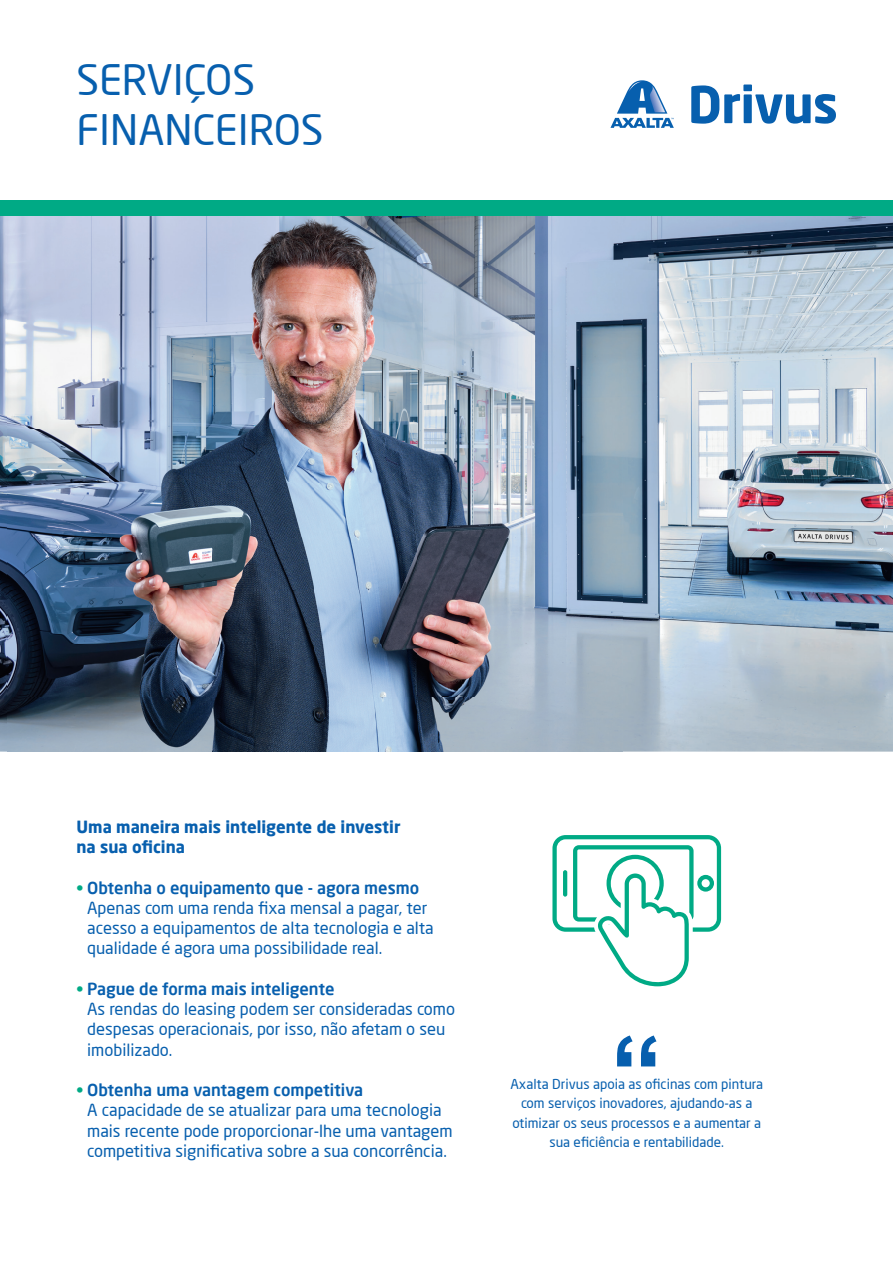
<style>
.page{position:relative;width:893px;height:1263px;background:#fff}
.page>*{position:absolute;margin:0;border:0;box-sizing:border-box;transform-origin:0 0}
.t1{font:41.25px/49.5px "Neo Sans Pro";color:#075fae}
.t2{font:16.5px/20.2px "Neo Sans Pro";color:#075fae}
.t3{font:700 16.5px/19.8px "Neo Sans Pro";color:#075fae}
.t4{font:13.5px/19.5px "Neo Sans Pro";color:#075fae;text-align:center}
.s1{font-weight:500;color:#00aa85}
.s2{font-weight:500}
</style>
<div class="page">
<img style="left:0;top:216px;width:893px;height:536px">
<img style="left:7px;top:216px;width:615px;height:536px">
<svg style="left:617px;top:1035px;width:39px;height:31px"></svg>
<div style="left:0;top:200px;width:893px;height:16px;background:#00aa85"></div>
<svg style="left:552px;top:835px;width:169px;height:151px"></svg>
<svg style="left:610px;top:80px;width:64px;height:48px"></svg>
<svg style="left:691px;top:85px;width:145px;height:39px"></svg>
<h1 class="t1" style="left:77px;top:55px;width:249px">SERVIÇOS<br>FINANCEIROS</h1>
<p class="t3" style="left:77px;top:817px;width:325px">Uma maneira mais inteligente de investir na sua oficina</p>
<p class="t2" style="left:87px;top:877px;width:348px;text-indent:-11px"><span class="s1">•</span> <span class="s2">Obtenha o equipamento que - agora mesmo </span>Apenas com uma renda fixa mensal a pagar, ter acesso a equipamentos de alta tecnologia e alta qualidade é agora uma possibilidade real.</p>
<p class="t2" style="left:87px;top:978px;width:369px;text-indent:-11px"><span class="s1">•</span> <span class="s2">Pague de forma mais inteligente<br></span>As rendas do leasing podem ser consideradas como despesas operacionais, por isso, não afetam o seu imobilizado.</p>
<p class="t2" style="left:87px;top:1080px;width:367px;text-indent:-11px"><span class="s1">•</span> <span class="s2">Obtenha uma vantagem competitiva<br></span>A capacidade de se atualizar para uma tecnologia mais recente pode proporcionar-lhe uma vantagem competitiva significativa sobre a sua concorrência.</p>
<p class="t4" style="left:510px;top:1074px;width:254px">Axalta Drivus apoia as oficinas com pintura com serviços inovadores, ajudando-as a otimizar os seus processos e a aumentar a sua eficiência e rentabilidade.</p>
</div>
